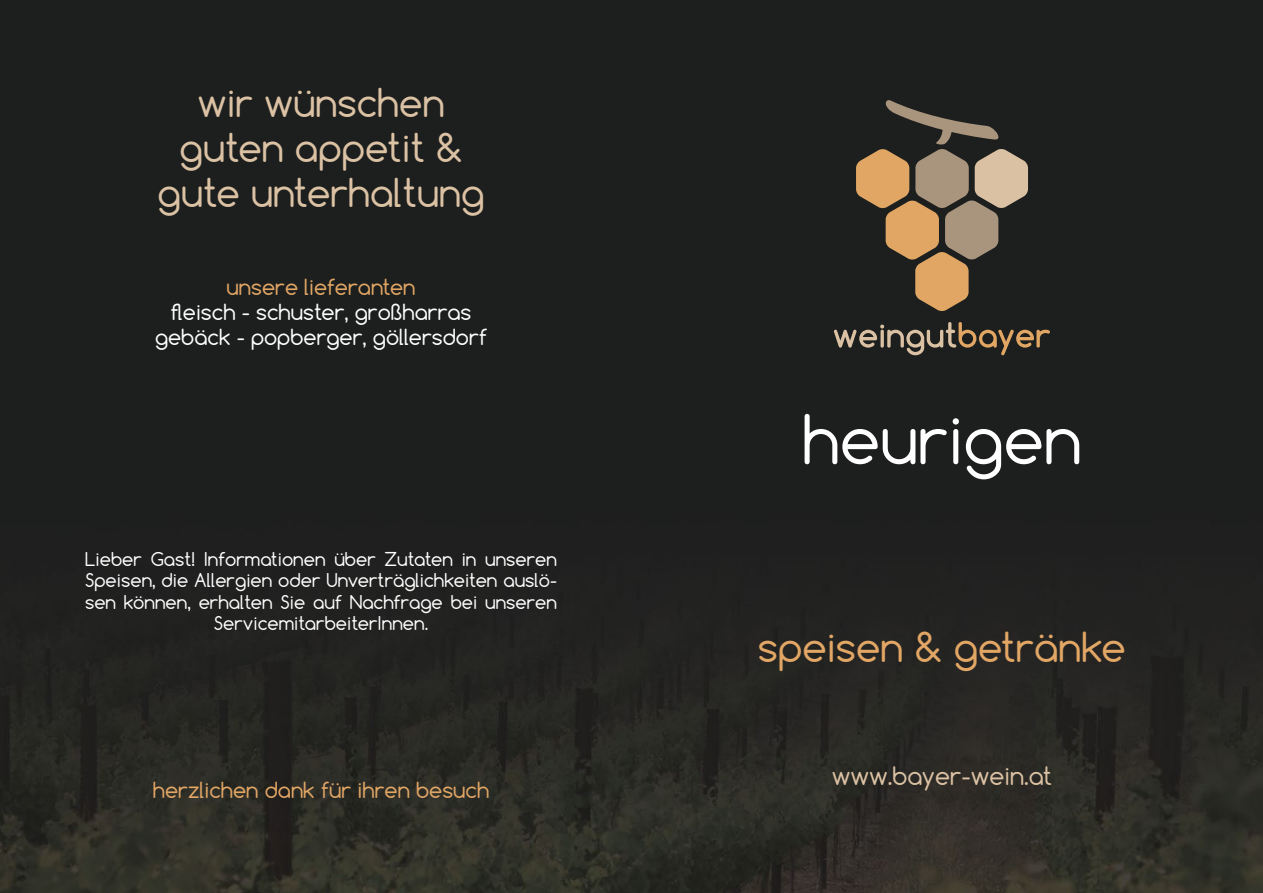
<style>
.page{position:relative;width:1263px;height:893px;background:#fff}
.page>*{position:absolute;margin:0;border:0;box-sizing:border-box;transform-origin:0 0}
.t1{font:64.5px "Comfortaa";color:#fff}
.t2{font:39px "Comfortaa";color:#e2a665}
.t3{font:37.5px/45px "Comfortaa";color:#dcc2a4;text-align:center}
.t4{font:24px "Comfortaa";color:#dcc2a4}
.t5{font:21px/25.2px "Comfortaa";color:#fff;text-align:center}
.t6{font:21px "Comfortaa";color:#e2a665}
.t7{font:18px/21.6px "Comfortaa";color:#fff;text-align:center}
</style>
<div class="page">
<img style="left:0;top:0;width:1263px;height:893px">
<svg style="left:856px;top:100px;width:172px;height:211px;background:#695945"></svg>
<svg style="left:834px;top:322px;width:216px;height:33px;background:#4e4539"></svg>
<h3 class="t3" style="left:158px;top:80px;width:328px">wir wünschen guten appetit &amp; gute unterhaltung</h3>
<p class="t6" style="left:227px;top:273px;width:190px">unsere lieferanten</p>
<p class="t5" style="left:155px;top:299px;width:334px">fleisch - schuster, großharras gebäck - popberger, göllersdorf</p>
<p class="t7" style="left:85px;top:548px;width:474px">Lieber Gast! Informationen über Zutaten in unseren Speisen, die Allergien oder Unverträglichkeiten auslö&shy;sen können, erhalten Sie auf Nachfrage bei unseren ServicemitarbeiterInnen.</p>
<p class="t6" style="left:153px;top:776px;width:338px">herzlichen dank für ihren besuch</p>
<h1 class="t1" style="left:802px;top:399px;width:281px">heurigen</h1>
<h2 class="t2" style="left:758px;top:623px;width:370px">speisen &amp; getränke</h2>
<h3 class="t4" style="left:832px;top:760px;width:222px">www.bayer-wein.at</h3>
</div>
